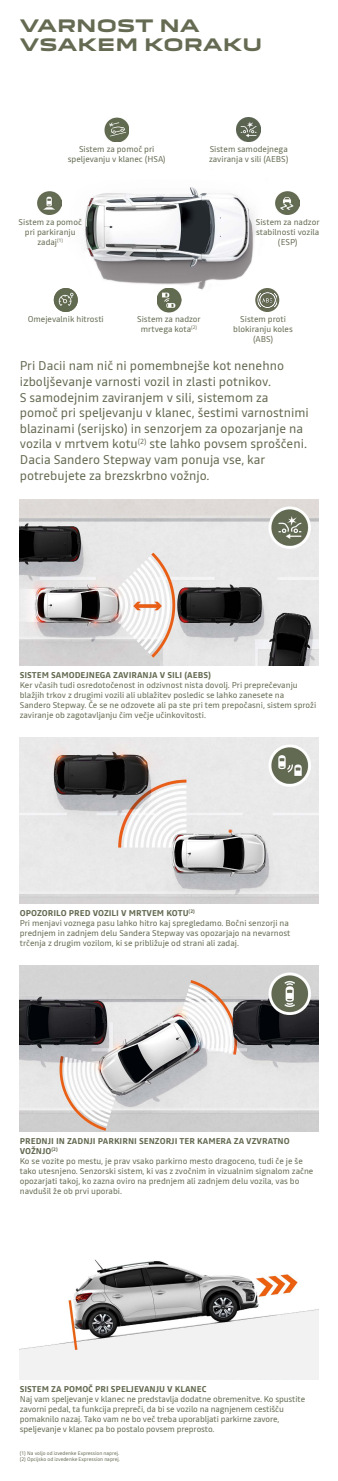
<style>
.page{position:relative;width:338px;height:1481px;background:#fff}
.page>*{position:absolute;margin:0;border:0;box-sizing:border-box;transform-origin:0 0}
.t1{font:700 16.8px/18.3px "Dacia Block Extended";color:#646b52}
.t2{font:12.6px/15.6px "Read";color:#646b52}
.t3{font:8.4px/9.9px "Read";color:#646b52}
.t4{font:700 8.4px "Read";color:#646b52}
.t5{font:5.1px/6px "Read";color:#646b52}
.s1{font-weight:700}
</style>
<div class="page">
<img style="left:20px;top:499px;width:298px;height:166px">
<img style="left:20px;top:738px;width:298px;height:165px">
<img style="left:20px;top:966px;width:298px;height:166px">
<img style="left:20px;top:1259px;width:298px;height:121px">
<img style="left:53px;top:187px;width:247px;height:126px">
<img style="left:105px;top:118px;width:24px;height:24px">
<img style="left:37px;top:191px;width:24px;height:24px">
<svg style="left:255px;top:288px;width:24px;height:24px"></svg>
<img style="left:257px;top:290px;width:20px;height:20px">
<img style="left:275px;top:191px;width:24px;height:24px">
<img style="left:236px;top:118px;width:24px;height:24px">
<img style="left:54px;top:288px;width:24px;height:24px;border-radius:12px">
<img style="left:157px;top:288px;width:24px;height:24px">
<h1 class="t1" style="left:20px;top:17px;width:244px">VARNOST NA<br>VSAKEM KORAKU</h1>
<p class="t3" style="left:68px;top:144px;width:99px;text-align:center">Sistem za pomoč pri speljevanju v klanec (HSA)</p>
<p class="t3" style="left:209px;top:144px;width:81px">Sistem samodejnega zaviranja v sili (AEBS)</p>
<p class="t3" style="left:19px;top:217px;width:65px;text-align:center">Sistem za pomoč pri parkiranju zadaj<sup>(1)</sup></p>
<p class="t3" style="left:255px;top:217px;width:65px;text-align:center">Sistem za nadzor stabilnosti vozila (ESP)</p>
<p class="t3" style="left:28px;top:314px;width:78px">Omejevalnik hitrosti</p>
<p class="t3" style="left:137px;top:314px;width:65px;text-align:center">Sistem za nadzor mrtvega kota<sup>(2)</sup></p>
<p class="t3" style="left:233px;top:314px;width:61px;text-align:center">Sistem proti blokiranju koles (ABS)</p>
<p class="t2" style="left:20px;top:358px;width:290px">Pri Dacii nam nič ni pomembnejše kot nenehno izboljševanje varnosti vozil in zlasti potnikov.<br>S samodejnim zaviranjem v sili, sistemom za pomoč pri speljevanju v klanec, šestimi varnostnimi blazinami (serijsko) in senzorjem za opozarjanje na vozila v mrtvem kotu<sup>(2)</sup> ste lahko povsem sproščeni.<br>Dacia Sandero Stepway vam ponuja vse, kar potrebujete za brezskrbno vožnjo.</p>
<p class="t4" style="left:20px;top:669px;width:192px">SISTEM SAMODEJNEGA ZAVIRANJA V SILI (AEBS)</p>
<p class="t3" style="left:20px;top:680px;width:298px">Ker včasih tudi osredotočenost in odzivnost nista dovolj. Pri preprečevanju blažjih trkov z drugimi vozili ali ublažitev posledic se lahko zanesete na Sandero Stepway. Če se ne odzovete ali pa ste pri tem prepočasni, sistem sproži zaviranje ob zagotavljanju čim večje učinkovitosti.</p>
<p class="t3" style="left:20px;top:908px;width:272px"><span class="s1">OPOZORILO PRED VOZILI V MRTVEM KOTU</span><sup>(2)<br></sup>Pri menjavi voznega pasu lahko hitro kaj spregledamo. Bočni senzorji na prednjem in zadnjem delu Sandera Stepway vas opozarjajo na nevarnost trčenja z drugim vozilom, ki se približuje od strani ali zadaj.</p>
<p class="t3" style="left:20px;top:1136px;width:295px"><span class="s1">PREDNJI IN ZADNJI PARKIRNI SENZORJI TER KAMERA ZA VZVRATNO VOŽNJO</span><sup>(2)<br></sup>Ko se vozite po mestu, je prav vsako parkirno mesto dragoceno, tudi če je še tako utesnjeno. Senzorski sistem, ki vas z zvočnim in vizualnim signalom začne opozarjati takoj, ko zazna oviro na prednjem ali zadnjem delu vozila, vas bo navdušil že ob prvi uporabi.</p>
<p class="t4" style="left:20px;top:1383px;width:188px">SISTEM ZA POMOČ PRI SPELJEVANJU V KLANEC</p>
<p class="t3" style="left:20px;top:1394px;width:286px">Naj vam speljevanje v klanec ne predstavlja dodatne obremenitve. Ko spustite zavorni pedal, ta funkcija prepreči, da bi se vozilo na nagnjenem cestišču pomaknilo nazaj. Tako vam ne bo več treba uporabljati parkirne zavore, speljevanje v klanec pa bo postalo povsem preprosto.</p>
<p class="t5" style="left:20px;top:1450px;width:102px">(1) Na voljo od izvedenke Expression naprej. (2) Opcijsko od izvedenke Expression naprej.</p>
</div>
